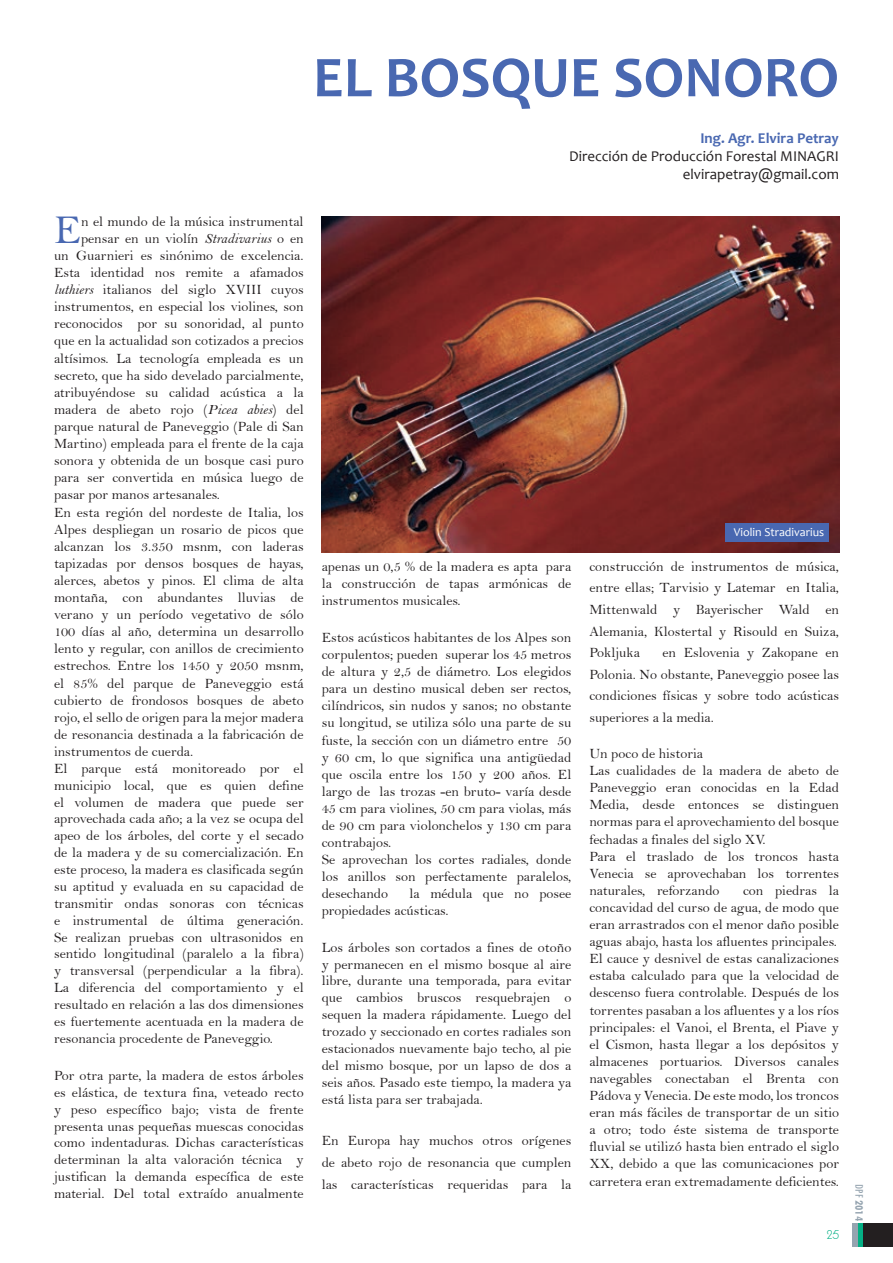
<style>
.page{position:relative;width:893px;height:1263px;background:#fff}
.page>*{position:absolute;margin:0;border:0;box-sizing:border-box;transform-origin:0 0}
.t1{font:700 58.35px "Candara";color:#4968b1}
.t2{font:41.25px "Bell";color:#4968b1}
.t3{font:15px/18px "Candara";color:#231f20;text-align:right}
.t4{font:700 15px "Candara";color:#4968b1}
.t5{font:14.25px/17.1px "Bell";color:#231f20;text-align:justify}
.t6{font:12px "Candara";color:#fff}
.t7{font:700 condensed 12px "Tw Cen";color:#95a4b0}
.t8{font:12px "Essence Sans";color:#05b085}
.s1{font-family:"Bell MT Italic"}
.s2{font-weight:400}
</style>
<div class="page">
<div style="left:863px;top:1223px;width:30px;height:24px;background:#231f20"></div>
<div style="left:858px;top:1223px;width:5px;height:24px;background:#05b085"></div>
<div style="left:852px;top:1223px;width:6px;height:24px;background:#95a4b0"></div>
<img style="left:322px;top:216px;width:517px;height:337px">
<div style="left:725px;top:523px;width:103px;height:19px;background:#4968b1"></div>
<h2 class="t2" style="left:54px;top:205px;width:29px">E</h2>
<p class="t5" style="left:81px;top:213px;width:224px">n el mundo de la música instrumental</p>
<p class="t5" style="left:81px;top:230px;width:224px">pensar en un violín <span class="s1">Stradivarius</span> o en</p>
<p class="t5" style="left:54px;top:247px;width:251px">un Guarnieri es sinónimo de excelencia.</p>
<p class="t5" style="left:54px;top:264px;width:251px">Esta identidad nos remite a afamados</p>
<p class="t5" style="left:54px;top:281px;width:251px"><span class="s1">luthiers</span> italianos del siglo XVIII cuyos</p>
<p class="t5" style="left:54px;top:298px;width:251px">instrumentos, en especial los violines, son</p>
<p class="t5" style="left:54px;top:315px;width:251px">reconocidos por su sonoridad, al punto</p>
<p class="t5" style="left:54px;top:332px;width:251px">que en la actualidad son cotizados a precios</p>
<p class="t5" style="left:54px;top:349px;width:251px">altísimos. La tecnología empleada es un</p>
<p class="t5" style="left:54px;top:366px;width:251px">secreto, que ha sido develado parcialmente,</p>
<p class="t5" style="left:54px;top:384px;width:251px">atribuyéndose su calidad acústica a la</p>
<p class="t5" style="left:54px;top:401px;width:251px">madera de abeto rojo (<span class="s1">Picea abies</span>) del</p>
<p class="t5" style="left:54px;top:418px;width:251px">parque natural de Paneveggio (Pale di San</p>
<p class="t5" style="left:54px;top:435px;width:251px">Martino) empleada para el frente de la caja</p>
<p class="t5" style="left:54px;top:452px;width:251px">sonora y obtenida de un bosque casi puro</p>
<p class="t5" style="left:54px;top:469px;width:251px">para ser convertida en música luego de</p>
<p class="t5" style="left:54px;top:486px;width:167px">pasar por manos artesanales.</p>
<p class="t5" style="left:54px;top:503px;width:251px">En esta región del nordeste de Italia, los</p>
<p class="t5" style="left:54px;top:520px;width:251px">Alpes despliegan un rosario de picos que</p>
<p class="t5" style="left:54px;top:537px;width:251px">alcanzan los 3.350 msnm, con laderas</p>
<p class="t5" style="left:54px;top:555px;width:251px">tapizadas por densos bosques de hayas,</p>
<p class="t5" style="left:54px;top:572px;width:251px">alerces, abetos y pinos. El clima de alta</p>
<p class="t5" style="left:54px;top:589px;width:251px">montaña, con abundantes lluvias de</p>
<p class="t5" style="left:54px;top:606px;width:251px">verano y un período vegetativo de sólo</p>
<p class="t5" style="left:54px;top:623px;width:251px">100 días al año, determina un desarrollo</p>
<p class="t5" style="left:54px;top:640px;width:251px">lento y regular, con anillos de crecimiento</p>
<p class="t5" style="left:54px;top:657px;width:251px">estrechos. Entre los 1450 y 2050 msnm,</p>
<p class="t5" style="left:54px;top:674px;width:251px">el 85% del parque de Paneveggio está</p>
<p class="t5" style="left:54px;top:691px;width:251px">cubierto de frondosos bosques de abeto</p>
<p class="t5" style="left:54px;top:708px;width:251px">rojo, el sello de origen para la mejor madera</p>
<p class="t5" style="left:54px;top:726px;width:251px">de resonancia destinada a la fabricación de</p>
<p class="t5" style="left:54px;top:743px;width:141px">instrumentos de cuerda.</p>
<p class="t5" style="left:54px;top:760px;width:251px">El parque está monitoreado por el</p>
<p class="t5" style="left:54px;top:776px;width:251px">municipio local, que es quien define</p>
<p class="t5" style="left:54px;top:793px;width:251px">el volumen de madera que puede ser</p>
<p class="t5" style="left:54px;top:810px;width:251px">aprovechada cada año; a la vez se ocupa del</p>
<p class="t5" style="left:54px;top:827px;width:251px">apeo de los árboles, del corte y el secado</p>
<p class="t5" style="left:54px;top:844px;width:251px">de la madera y de su comercialización. En</p>
<p class="t5" style="left:54px;top:861px;width:251px">este proceso, la madera es clasificada según</p>
<p class="t5" style="left:54px;top:878px;width:251px">su aptitud y evaluada en su capacidad de</p>
<p class="t5" style="left:54px;top:895px;width:251px">transmitir ondas sonoras con técnicas</p>
<p class="t5" style="left:54px;top:911px;width:251px">e instrumental de última generación.</p>
<p class="t5" style="left:54px;top:928px;width:251px">Se realizan pruebas con ultrasonidos en</p>
<p class="t5" style="left:54px;top:945px;width:251px">sentido longitudinal (paralelo a la fibra)</p>
<p class="t5" style="left:54px;top:962px;width:251px">y transversal (perpendicular a la fibra).</p>
<p class="t5" style="left:54px;top:979px;width:251px">La diferencia del comportamiento y el</p>
<p class="t5" style="left:54px;top:996px;width:251px">resultado en relación a las dos dimensiones</p>
<p class="t5" style="left:54px;top:1013px;width:251px">es fuertemente acentuada en la madera de</p>
<p class="t5" style="left:54px;top:1030px;width:220px">resonancia procedente de Paneveggio.</p>
<p class="t5" style="left:54px;top:1067px;width:251px">Por otra parte, la madera de estos árboles es elástica, de textura fina, veteado recto y peso específico bajo; vista de frente presenta unas pequeñas muescas conocidas como indentaduras. Dichas características determinan la alta valoración técnica y justifican la demanda específica de este material. Del total extraído anualmente</p>
<h1 class="t1" style="left:313px;top:41px;width:528px">EL BOSQUE SONORO</h1>
<p class="t4" style="left:700px;top:128px;width:140px">Ing. Agr. Elvira Petray</p>
<p class="t3" style="left:569px;top:147px;width:271px">Dirección de Producción Forestal MINAGRI elvirapetray@gmail.com</p>
<p class="t5" style="left:322px;top:558px;width:251px">apenas un 0,5 % de la madera es apta para la construcción de tapas armónicas de instrumentos musicales.</p>
<p class="t5" style="left:322px;top:629px;width:251px;text-align:left">Estos acústicos habitantes de los Alpes son corpulentos; pueden superar los 45 metros de altura y 2,5 de diámetro. Los elegidos para un destino musical deben ser rectos, cilíndricos, sin nudos y sanos; no obstante su longitud, se utiliza sólo una parte de su fuste, la sección con un diámetro entre 50 y 60 cm, lo que significa una antigüedad que oscila entre los 150 y 200 años. El largo de las trozas -en bruto- varía desde 45 cm para violines, 50 cm para violas, más de 90 cm para violonchelos y 130 cm para contrabajos.<br>Se aprovechan los cortes radiales, donde los anillos son perfectamente paralelos, desechando</p>
<p class="t5" style="left:322px;top:885px;width:251px;text-indent:88px">la médula que no posee propiedades acústicas.</p>
<p class="t5" style="left:322px;top:939px;width:251px">Los árboles son cortados a fines de otoño y permanecen en el mismo bosque al aire libre, durante una temporada, para evitar que cambios bruscos resquebrajen o sequen la madera rápidamente. Luego del trozado y seccionado en cortes radiales son estacionados nuevamente bajo techo, al pie del mismo bosque, por un lapso de dos a seis años. Pasado este tiempo, la madera ya está lista para ser trabajada.</p>
<p class="t5" style="left:322px;top:1130px;width:251px;line-height:21.6px">En Europa hay muchos otros orígenes de abeto rojo de resonancia que cumplen las características requeridas para la</p>
<p class="t6" style="left:734px;top:525px;width:92px">Violin Stradivarius</p>
<p class="t5" style="left:589px;top:555px;width:251px;line-height:21.6px">construcción de instrumentos de música, entre ellas; Tarvisio y Latemar en Italia, Mittenwald y Bayerischer Wald en Alemania, Klostertal y Risould en Suiza, Pokljuka</p>
<p class="t5" style="left:589px;top:642px;width:251px;line-height:21.6px;text-indent:73px">en Eslovenia y Zakopane en Polonia. No obstante, Paneveggio posee las condiciones físicas y sobre todo acústicas superiores a la media.</p>
<p class="t5" style="left:589px;top:745px;width:251px;text-align:left">Un poco de historia<br>Las cualidades de la madera de abeto de Paneveggio eran conocidas en la Edad Media, desde entonces se distinguen normas para el aprovechamiento del bosque fechadas a finales del siglo XV.<br>Para el traslado de los troncos hasta Venecia se aprovechaban los torrentes naturales, reforzando</p>
<p class="t5" style="left:589px;top:882px;width:251px;text-align:left;text-indent:154px">con piedras la concavidad del curso de agua, de modo que eran arrastrados con el menor daño posible aguas abajo, hasta los afluentes principales.<br>El cauce y desnivel de estas canalizaciones estaba calculado para que la velocidad de descenso fuera controlable. Después de los torrentes pasaban a los afluentes y a los ríos principales: el Vanoi, el Brenta, el Piave y el Cismon, hasta llegar a los depósitos y almacenes portuarios. Diversos canales navegables conectaban el Brenta con Pádova y Venecia. De este modo, los troncos eran más fáciles de transportar de un sitio a otro; todo éste sistema de transporte fluvial se utilizó hasta bien entrado el siglo XX, debido a que las comunicaciones por carretera eran extremadamente deficientes.</p>
<p class="t8" style="left:827px;top:1228px;width:14px">25</p>
<p class="t7" style="left:866px;top:1184px;width:38px;rotate:90deg"><span class="s2">DPF</span> 2014</p>
</div>
